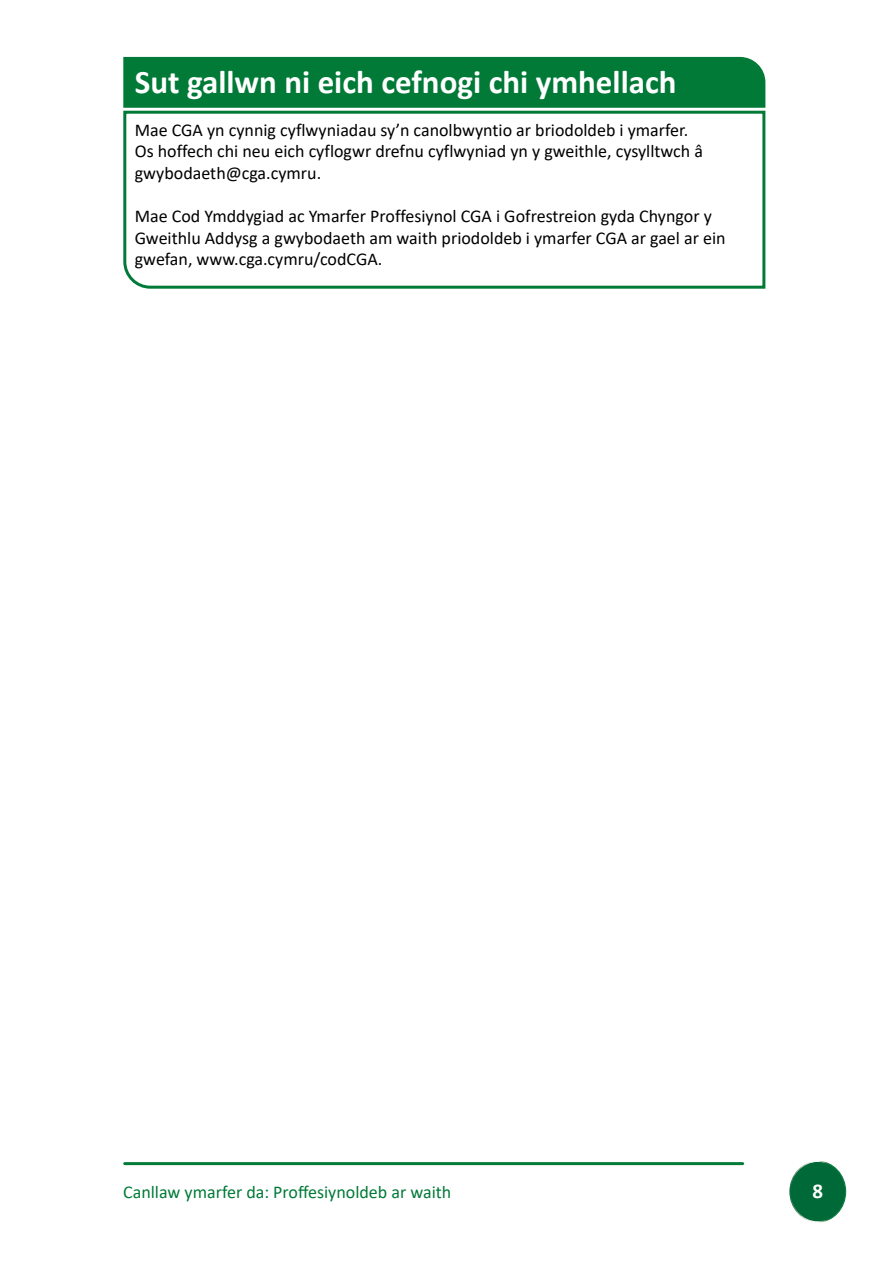
<style>
.page{position:relative;width:893px;height:1263px;background:#fff}
.page>*{position:absolute;margin:0;border:0;box-sizing:border-box;transform-origin:0 0}
.Heading_2{font:700 33px "Calibri";color:#fff}
.t1{font:700 21px "Calibri";color:#fff}
.Paragraph_1{font:18px/21.6px "Calibri";color:#000}
.t2{font:18px "Calibri";color:#017a37}
</style>
<div class="page">
<div style="left:790px;top:1161px;width:56px;height:61px;background:#006938;border-radius:50%"></div>
<div style="left:789px;top:1161px;width:57px;height:61px;border:1px solid #fff;border-radius:50%"></div>
<hr style="left:125px;top:1162px;width:618px;height:3px;background:#017a37">
<div style="left:123px;top:56px;width:643px;height:52px;background:#017a37"></div>
<svg style="left:123px;top:110px;width:643px;height:179px"></svg>
<h2 class="Heading_2" style="left:135px;top:59px;width:543px">Sut gallwn ni eich cefnogi chi ymhellach</h2>
<p class="Paragraph_1" style="left:135px;top:118px;width:570px">Mae CGA yn cynnig cyflwyniadau sy’n canolbwyntio ar briodoldeb i ymarfer.<br>Os hoffech chi neu eich cyflogwr drefnu cyflwyniad yn y gweithle, cysylltwch â gwybodaeth@cga.cymru.</p>
<p class="Paragraph_1" style="left:135px;top:205px;width:592px">Mae Cod Ymddygiad ac Ymarfer Proffesiynol CGA i Gofrestreion gyda Chyngor y<br>Gweithlu Addysg a gwybodaeth am waith priodoldeb i ymarfer CGA ar gael ar ein gwefan, www.cga.cymru/codCGA.</p>
<p class="t2" style="left:123px;top:1180px;width:330px">Canllaw ymarfer da: Proffesiynoldeb ar waith</p>
<p class="t1" style="left:812px;top:1177px;width:12px">8</p>
</div>
